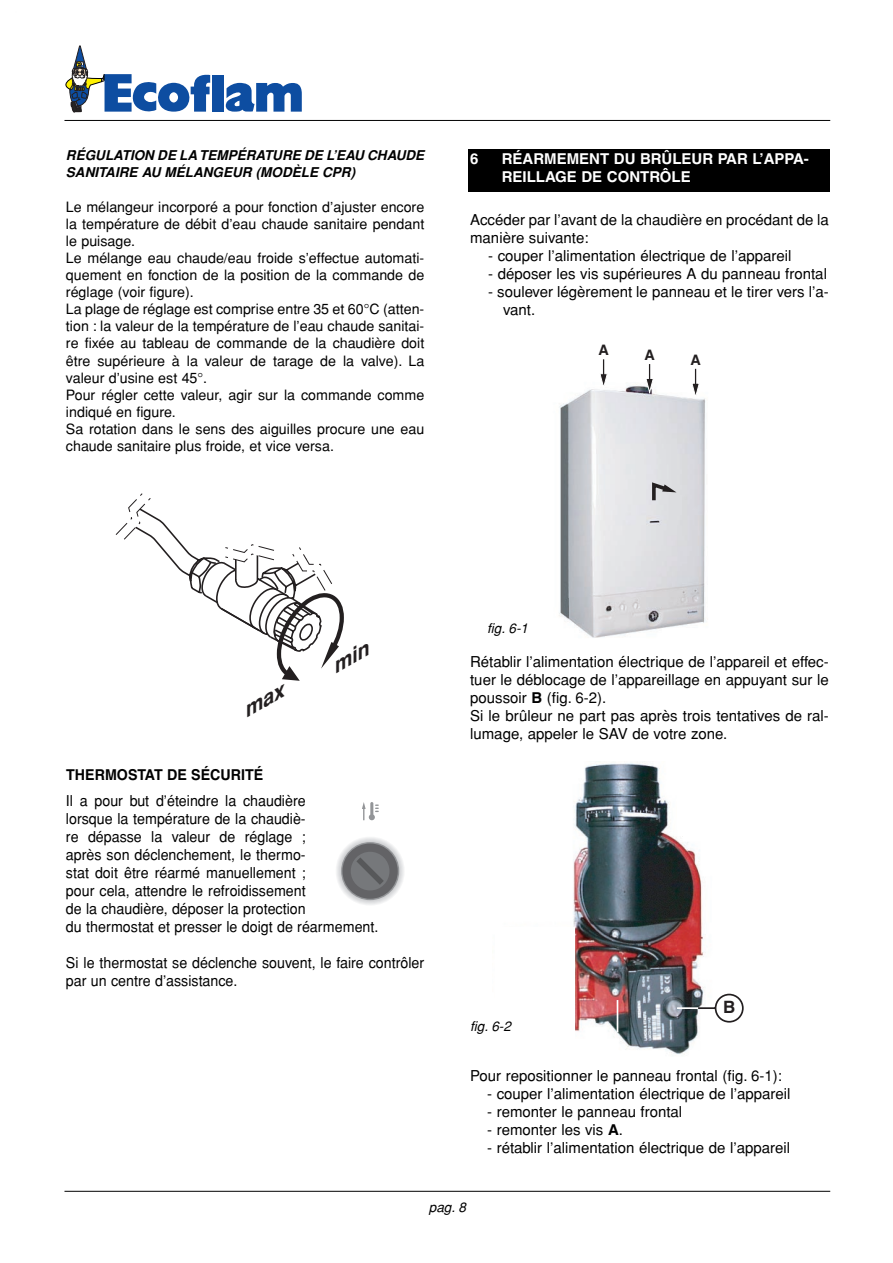
<style>
.page{position:relative;width:893px;height:1263px;background:#fff}
.page>*{position:absolute;margin:0;border:0;box-sizing:border-box;transform-origin:0 0}
.t1{font:700 16.95px "Helvetica";color:#231f20}
.t2{font:15px/18px "Helvetica";color:#000}
.t3{font:15px/18px "Helvetica";color:#000;scale:.95 1}
.t4{font:700 15px/18px "Helvetica";color:#fff}
.t5{font:700 15px "Helvetica";color:#000;scale:.95 1}
.t6{font:700 14.4px "Helvetica";color:#231f20}
.t7{font:14.25px/17.1px "Helvetica";color:#000}
.t8{font:italic 700 13.5px/17px "Helvetica";color:#000}
.t9{font:italic 13.5px "Helvetica";color:#000}
.s1{font-weight:700}
</style>
<div class="page">
<svg style="left:65px;top:45px;width:145px;height:67px"></svg>
<div style="left:213px;top:75px;width:11px;height:37px;background:#0d4da1"></div>
<svg style="left:226px;top:83px;width:76px;height:29px"></svg>
<hr style="left:64px;top:1191px;width:766px;height:1px;background:#000">
<hr style="left:64px;top:120px;width:766px;height:1px;background:#000">
<div style="left:468px;top:149px;width:362px;height:42px;background:#000"></div>
<img style="left:573px;top:763px;width:131px;height:291px">
<hr style="left:677px;top:1007px;width:21px;height:2px;background:#fff">
<svg style="left:696px;top:993px;width:47px;height:30px"></svg>
<hr style="left:616px;top:1000px;width:2px;height:32px;background:#fff">
<div style="left:495px;top:927px;width:80px;height:117px;background:#fff"></div>
<img style="left:559px;top:384px;width:147px;height:254px">
<svg style="left:599px;top:359px;width:9px;height:31px"></svg>
<svg style="left:645px;top:364px;width:9px;height:31px"></svg>
<svg style="left:691px;top:369px;width:9px;height:31px"></svg>
<svg style="left:650px;top:480px;width:26px;height:24px"></svg>
<div style="left:337px;top:839px;width:66px;height:65px;background:#e6e7e8;border-radius:50%"></div>
<div style="left:338px;top:840px;width:64px;height:63px;background:#d9dadc;border-radius:50%"></div>
<svg style="left:340px;top:842px;width:60px;height:59px"></svg>
<svg style="left:341px;top:842px;width:58px;height:58px"></svg>
<div style="left:342px;top:843px;width:56px;height:56px;background:#636366;border-radius:50%"></div>
<div style="left:351px;top:852px;width:38px;height:38px;background:#76787b;border-radius:50%"></div>
<svg style="left:356px;top:857px;width:28px;height:28px"></svg>
<svg style="left:362px;top:802px;width:16px;height:18px"></svg>
<svg style="left:116px;top:493px;width:228px;height:188px"></svg>
<p class="t8" style="left:66px;top:148px;width:360px">RÉGULATION DE LA TEMPÉRATURE DE L’EAU CHAUDE<br>SANITAIRE AU MÉLANGEUR (MODÈLE CPR)</p>
<p class="t7" style="left:66px;top:199px;width:360px">Le mélangeur incorporé a pour fonction d’ajuster encore la température de débit d’eau chaude sanitaire pendant le puisage.<br>Le mélange eau chaude/eau froide s’effectue automati&shy;quement en fonction de la position de la commande de réglage (voir figure).<br>La plage de réglage est comprise entre 35 et 60°C (atten&shy;tion : la valeur de la température de l’eau chaude sanitai&shy;re fixée au tableau de commande de la chaudière doit être supérieure à la valeur de tarage de la valve). La valeur d’usine est 45°.<br>Pour régler cette valeur, agir sur la commande comme indiqué en figure.<br>Sa rotation dans le sens des aiguilles procure une eau chaude sanitaire plus froide, et vice versa.</p>
<p class="t4" style="left:470px;top:151px;width:10px">6</p>
<p class="t4" style="left:501px;top:151px;width:309px">RÉARMEMENT DU BRÛLEUR PAR L’APPA-<br>REILLAGE DE CONTRÔLE</p>
<p class="t2" style="left:470px;top:212px;width:360px">Accéder par l’avant de la chaudière en procédant de la manière suivante:</p>
<p class="t2" style="left:488px;top:248px;width:305px">- couper l’alimentation électrique de l’appareil</p>
<p class="t2" style="left:488px;top:266px;width:340px">- déposer les vis supérieures A du panneau frontal</p>
<p class="t2" style="left:503px;top:284px;width:327px;text-indent:-15px">- soulever légèrement le panneau et le tirer vers l’a&shy;vant.</p>
<p class="t6" style="left:598px;top:345px;width:12px">A</p>
<p class="t6" style="left:644px;top:350px;width:12px">A</p>
<p class="t6" style="left:690px;top:354px;width:12px">A</p>
<p class="t5" style="left:66px;top:769px;width:209px">THERMOSTAT DE SÉCURITÉ</p>
<p class="t3" style="left:66px;top:793px;width:330px">Il a pour but d’éteindre la chaudière<br>lorsque la température de la chaudiè-<br>re dépasse la valeur de réglage ;<br>après son déclenchement, le thermo-<br>stat doit être réarmé manuellement ;<br>pour cela, attendre le refroidissement<br>de la chaudière, déposer la protection<br>du thermostat et presser le doigt de réarmement.</p>
<p class="t3" style="left:66px;top:955px;width:378px">Si le thermostat se déclenche souvent, le faire contrôler par un centre d’assistance.</p>
<p class="t9" style="left:487px;top:624px;width:42px">fig. 6-1</p>
<p class="t2" style="left:470px;top:654px;width:360px">Rétablir l’alimentation électrique de l’appareil et effec&shy;tuer le déblocage de l’appareillage en appuyant sur le poussoir <span class="s1">B</span> (fig. 6-2).<br>Si le brûleur ne part pas après trois tentatives de ral&shy;lumage, appeler le SAV de votre zone.</p>
<p class="t9" style="left:470px;top:1021px;width:42px">fig. 6-2</p>
<p class="t1" style="left:723px;top:1001px;width:14px">B</p>
<p class="t2" style="left:470px;top:1068px;width:313px">Pour repositionner le panneau frontal (fig. 6-1):</p>
<p class="t2" style="left:487px;top:1086px;width:305px">- couper l’alimentation électrique de l’appareil</p>
<p class="t2" style="left:487px;top:1104px;width:197px">- remonter le panneau frontal</p>
<p class="t2" style="left:487px;top:1122px;width:137px">- remonter les vis <span class="s1">A</span>.</p>
<p class="t2" style="left:487px;top:1140px;width:304px">- rétablir l’alimentation électrique de l’appareil</p>
<p class="t9" style="left:429px;top:1202px;width:39px">pag. 8</p>
</div>
